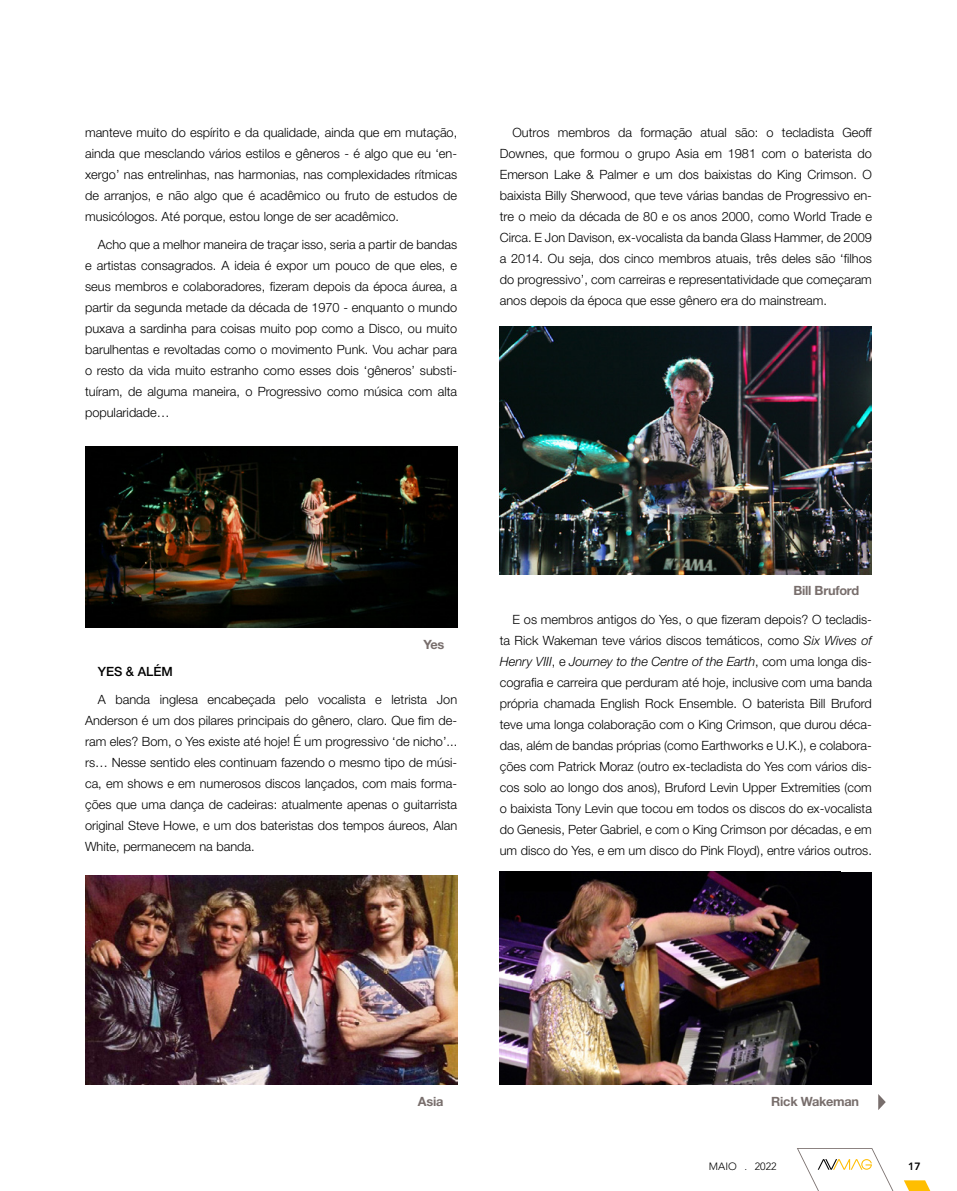
<style>
.page{position:relative;width:957px;height:1191px;background:#fff}
.page>*{position:absolute;margin:0;border:0;box-sizing:border-box;transform-origin:0 0}
.t1{font:300 12.75px/21px "Helvetica Neue LT Std";color:#000;text-align:justify}
.t2{font:700 12.75px "Helvetica Neue LT Std";letter-spacing:-.02em;color:#786e6c}
.t3{font:500 12.75px "Helvetica Neue LT Std";color:#000}
.t4{font:300 10.5px "Avenir LT Std";color:#000}
.t5{font:800 10.5px "Avenir LT Std";color:#000}
.s1{font-style:italic}
</style>
<div class="page">
<svg style="left:797px;top:1148px;width:134px;height:43px"></svg>
<svg style="left:878px;top:1094px;width:7px;height:16px"></svg>
<img style="left:85px;top:446px;width:372px;height:181px">
<img style="left:85px;top:875px;width:372px;height:209px">
<img style="left:500px;top:326px;width:372px;height:248px">
<div style="left:500px;top:872px;width:372px;height:212px;background:#010005"></div>
<img style="left:500px;top:872px;width:321px;height:212px">
<p class="t1" style="left:85px;top:121px;width:374px">manteve muito do espírito e da qualidade, ainda que em mutação, ainda que mesclando vários estilos e gêneros - é algo que eu ‘en&shy;xergo’ nas entrelinhas, nas harmonias, nas complexidades rítmicas de arranjos, e não algo que é acadêmico ou fruto de estudos de musicólogos. Até porque, estou longe de ser acadêmico.</p>
<p class="t1" style="left:85px;top:234px;width:374px;text-indent:13px">Acho que a melhor maneira de traçar isso, seria a partir de bandas e artistas consagrados. A ideia é expor um pouco de que eles, e seus membros e colaboradores, fizeram depois da época áurea, a partir da segunda metade da década de 1970 - enquanto o mundo puxava a sardinha para coisas muito pop como a Disco, ou muito barulhentas e revoltadas como o movimento Punk. Vou achar para o resto da vida muito estranho como esses dois ‘gêneros’ substi&shy;tuíram, de alguma maneira, o Progressivo como música com alta popularidade…</p>
<p class="t1" style="left:500px;top:121px;width:374px;text-indent:13px">Outros membros da formação atual são: o tecladista Geoff Downes, que formou o grupo Asia em 1981 com o baterista do Emerson Lake &amp; Palmer e um dos baixistas do King Crimson. O baixista Billy Sherwood, que teve várias bandas de Progressivo en&shy;tre o meio da década de 80 e os anos 2000, como World Trade e Circa. E Jon Davison, ex-vocalista da banda Glass Hammer, de 2009 a 2014. Ou seja, dos cinco membros atuais, três deles são ‘filhos do progressivo’, com carreiras e representatividade que começaram anos depois da época que esse gênero era do mainstream.</p>
<p class="t2" style="left:423px;top:636px;width:22px">Yes</p>
<p class="t3" style="left:98px;top:663px;width:77px">YES &amp; ALÉM</p>
<p class="t1" style="left:85px;top:689px;width:374px;text-indent:13px">A banda inglesa encabeçada pelo vocalista e letrista Jon Anderson é um dos pilares principais do gênero, claro. Que fim de&shy;ram eles? Bom, o Yes existe até hoje! É um progressivo ‘de nicho’... rs… Nesse sentido eles continuam fazendo o mesmo tipo de músi&shy;ca, em shows e em numerosos discos lançados, com mais forma&shy;ções que uma dança de cadeiras: atualmente apenas o guitarrista original Steve Howe, e um dos bateristas dos tempos áureos, Alan White, permanecem na banda.</p>
<p class="t2" style="left:793px;top:583px;width:67px">Bill Bruford</p>
<p class="t1" style="left:500px;top:608px;width:374px;text-indent:13px">E os membros antigos do Yes, o que fizeram depois? O tecladis&shy;ta Rick Wakeman teve vários discos temáticos, como <span class="s1">Six Wives of Henry VIII</span>, e <span class="s1">Journey to the Centre of the Earth</span>, com uma longa dis&shy;cografia e carreira que perduram até hoje, inclusive com uma banda própria chamada English Rock Ensemble. O baterista Bill Bruford teve uma longa colaboração com o King Crimson, que durou déca&shy;das, além de bandas próprias (como Earthworks e U.K.), e colabora&shy;ções com Patrick Moraz (outro ex-tecladista do Yes com vários dis&shy;cos solo ao longo dos anos), Bruford Levin Upper Extremities (com o baixista Tony Levin que tocou em todos os discos do ex-vocalista do Genesis, Peter Gabriel, e com o King Crimson por décadas, e em um disco do Yes, e em um disco do Pink Floyd), entre vários outros.</p>
<p class="t2" style="left:418px;top:1093px;width:27px">Asia</p>
<p class="t2" style="left:771px;top:1093px;width:89px">Rick Wakeman</p>
<p class="t4" style="left:709px;top:1160px;width:69px">MAIO . 2022</p>
<p class="t5" style="left:908px;top:1160px;width:14px">17</p>
</div>
